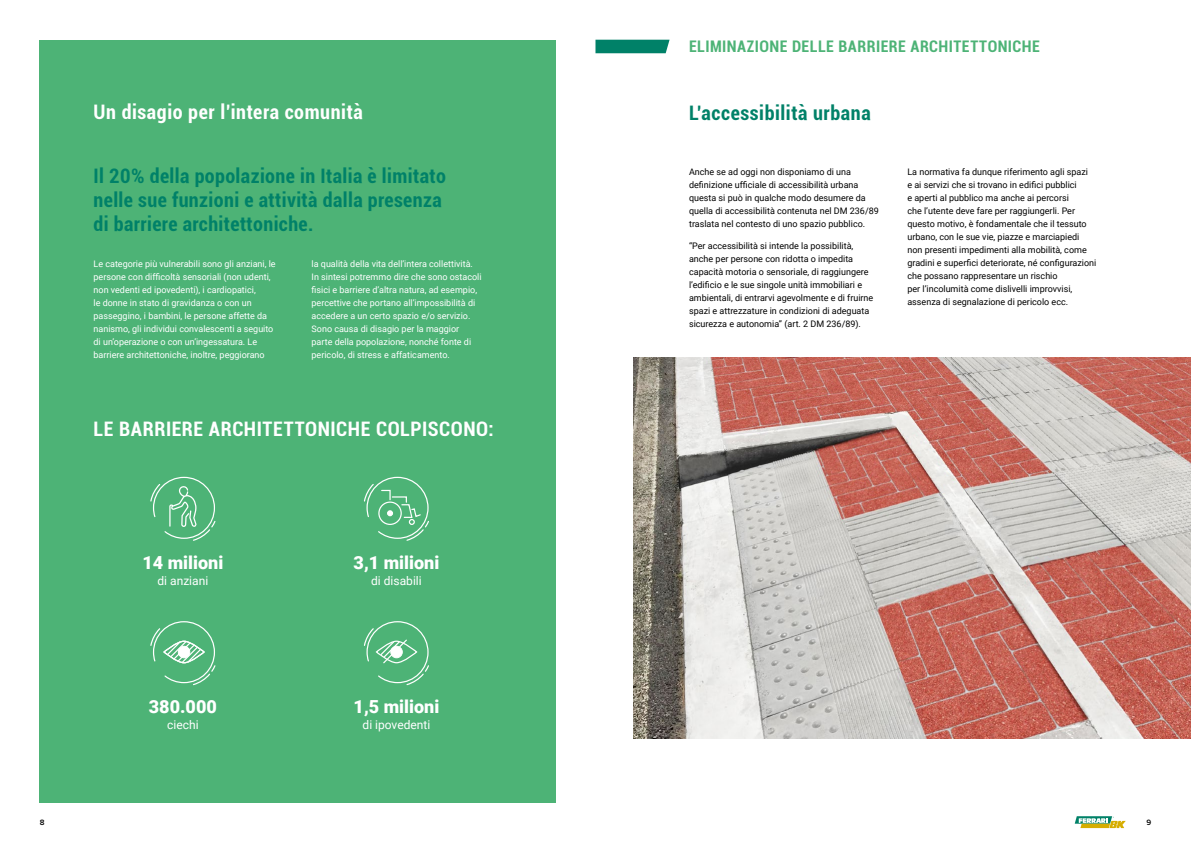
<style>
.page{position:relative;width:1191px;height:842px;background:#fff}
.page>*{position:absolute;margin:0;border:0;box-sizing:border-box;transform-origin:0 0}
.t1{font:700 condensed 20px/24px "Roboto";letter-spacing:.02em;color:#008168}
.t2{font:700 condensed 20px "Roboto";letter-spacing:.03em;color:#fff}
.t3{font:900 18px "Roboto";color:#fff}
.t4{font:700 condensed 16px "Roboto";letter-spacing:.03em;color:#4db376}
.t5{font:12px "Roboto";color:#fff}
.t6{font:9px/13px "Roboto";color:#000}
.t7{font:9px/13px "Roboto";color:#fff}
.t8{font:600 8px "Proxima Nova A";color:#000}
</style>
<div class="page">
<div style="left:40px;top:40px;width:516px;height:763px;background:#4db376"></div>
<svg style="left:150px;top:621px;width:66px;height:64px"></svg>
<svg style="left:364px;top:621px;width:65px;height:64px"></svg>
<svg style="left:364px;top:477px;width:65px;height:64px"></svg>
<svg style="left:150px;top:477px;width:66px;height:64px"></svg>
<svg style="left:1074px;top:816px;width:51px;height:12px"></svg>
<svg style="left:595px;top:40px;width:74px;height:13px"></svg>
<img style="left:633px;top:357px;width:558px;height:382px">
<h1 class="t2" style="left:94px;top:98px;width:271px">Un disagio per l’intera comunità</h1>
<h1 class="t1" style="left:94px;top:163px;width:354px">Il 20% della popolazione in Italia è limitato nelle sue funzioni e attività dalla presenza di barriere architettoniche.</h1>
<p class="t7" style="left:94px;top:257px;width:184px">Le categorie più vulnerabili sono gli anziani, le persone con difficoltà sensoriali (non udenti, non vedenti ed ipovedenti), i cardiopatici,<br>le donne in stato di gravidanza o con un passeggino, i bambini, le persone affette da nanismo, gli individui convalescenti a seguito di un’operazione o con un’ingessatura. Le barriere architettoniche, inoltre, peggiorano</p>
<p class="t7" style="left:311px;top:257px;width:172px">la qualità della vita dell’intera collettività.<br>In sintesi potremmo dire che sono ostacoli fisici e barriere d’altra natura, ad esempio, percettive che portano all’impossibilità di accedere a un certo spazio e/o servizio.<br>Sono causa di disagio per la maggior parte della popolazione, nonché fonte di pericolo, di stress e affaticamento.</p>
<h1 class="t2" style="left:94px;top:415px;width:402px">LE BARRIERE ARCHITETTONICHE COLPISCONO:</h1>
<h2 class="t3" style="left:142px;top:550px;width:82px">14 milioni</h2>
<h3 class="t5" style="left:157px;top:572px;width:52px">di anziani</h3>
<h2 class="t3" style="left:149px;top:694px;width:69px">380.000</h2>
<h3 class="t5" style="left:167px;top:716px;width:33px">ciechi</h3>
<h2 class="t3" style="left:353px;top:550px;width:87px">3,1 milioni</h2>
<h3 class="t5" style="left:371px;top:572px;width:52px">di disabili</h3>
<h2 class="t3" style="left:353px;top:694px;width:87px">1,5 milioni</h2>
<h3 class="t5" style="left:362px;top:716px;width:69px">di ipovedenti</h3>
<h3 class="t4" style="left:689px;top:35px;width:352px">ELIMINAZIONE DELLE BARRIERE ARCHITETTONICHE</h3>
<h1 class="t1" style="left:689px;top:100px;width:183px">L’accessibilità urbana</h1>
<p class="t6" style="left:689px;top:165px;width:191px">Anche se ad oggi non disponiamo di una definizione ufficiale di accessibilità urbana questa si può in qualche modo desumere da quella di accessibilità contenuta nel DM 236/89 traslata nel contesto di uno spazio pubblico.</p>
<p class="t6" style="left:689px;top:239px;width:186px">“Per accessibilità si intende la possibilità, anche per persone con ridotta o impedita capacità motoria o sensoriale, di raggiungere l’edificio e le sue singole unità immobiliari e ambientali, di entrarvi agevolmente e di fruirne spazi e attrezzature in condizioni di adeguata sicurezza e autonomia” (art. 2 DM 236/89).</p>
<p class="t6" style="left:907px;top:165px;width:190px">La normativa fa dunque riferimento agli spazi<br>e ai servizi che si trovano in edifici pubblici<br>e aperti al pubblico ma anche ai percorsi<br>che l’utente deve fare per raggiungerli. Per questo motivo, è fondamentale che il tessuto urbano, con le sue vie, piazze e marciapiedi non presenti impedimenti alla mobilità, come gradini e superfici deteriorate, né configurazioni che possano rappresentare un rischio<br>per l’incolumità come dislivelli improvvisi, assenza di segnalazione di pericolo ecc.</p>
<p class="t8" style="left:40px;top:818px;width:6px">8</p>
<p class="t8" style="left:1146px;top:818px;width:6px">9</p>
</div>
